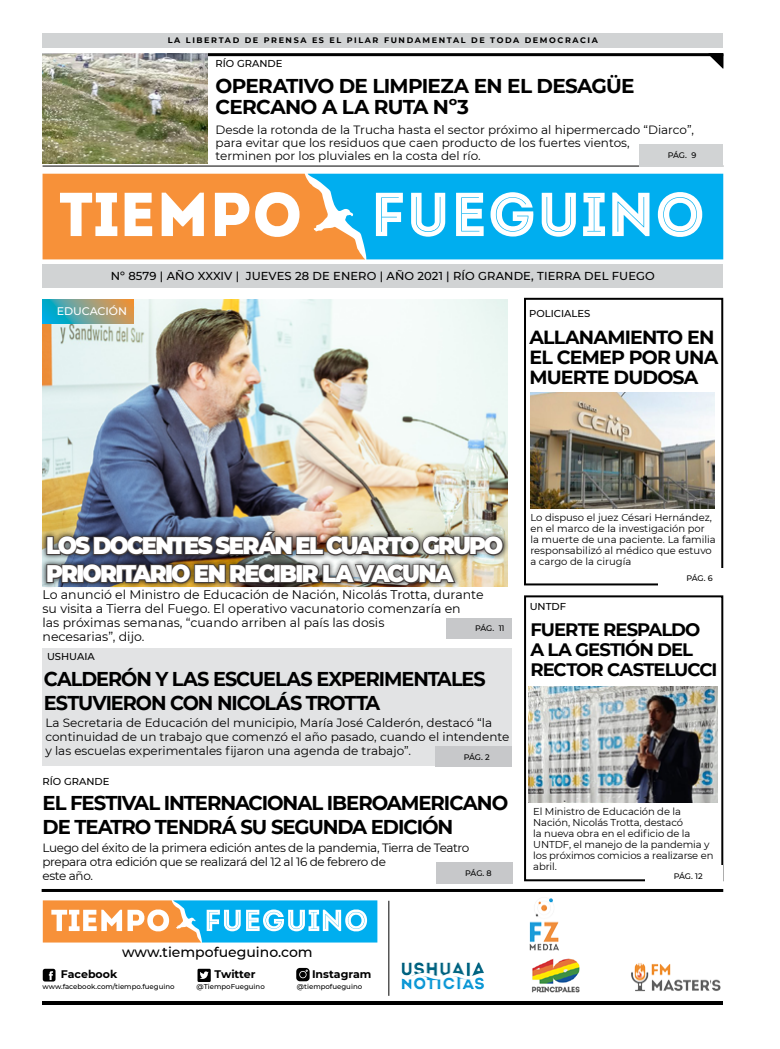
<style>
.page{position:relative;width:780px;height:1049px;background:#fff}
.page>*{position:absolute;margin:0;border:0;box-sizing:border-box;transform-origin:0 0}
.t1{font:900 24px/28px "Montserrat";letter-spacing:-.08em;color:#fff;scale:.95 1}
.t2{font:700 20px/21px "Montserrat";letter-spacing:-.05em;color:#000}
.t3{font:700 20px/24px "Montserrat";letter-spacing:-.05em;color:#000;scale:.96 1}
.t4{font:700 19px/20px "Montserrat";letter-spacing:-.045em;color:#000}
.t5{font:700 18px/20px "Montserrat";letter-spacing:-.055em;color:#000}
.t6{font:500 14px "Montserrat";color:#000}
.t7{font:12.5px/14px "Montserrat";color:#000}
.t8{font:12px/13px "Montserrat";color:#000}
.t9{font:12px/14px "Montserrat";letter-spacing:-.03em;color:#000}
.t10{font:500 11.5px "Montserrat";letter-spacing:.01em;color:#000}
.t11{font:700 11px "Montserrat";color:#000}
.t12{font:500 11px "Montserrat";color:#fff}
.t13{font:10px/11px "Montserrat";letter-spacing:-.01em;color:#000}
.t14{font:500 10px "Montserrat";color:#000}
.t15{font:700 8px "Montserrat";letter-spacing:.2em;color:#000}
.t16{font:500 8px "Montserrat";letter-spacing:-.01em;color:#000}
.t17{font:500 7px "Montserrat";color:#000}
</style>
<div class="page">
<img style="left:43px;top:299px;width:464px;height:225px">
<hr style="left:43px;top:1001px;width:680px;height:4px;background:#000">
<div style="left:43px;top:648px;width:469px;height:117px;background:#e2e3e4"></div>
<hr style="left:43px;top:53px;width:680px;height:3px;background:#000">
<svg style="left:708px;top:53px;width:15px;height:16px"></svg>
<div style="left:43px;top:264px;width:680px;height:24px;background:#d1d3d4"></div>
<div style="left:524px;top:298px;width:199px;height:287px;border:2px solid #000"></div>
<div style="left:524px;top:595px;width:199px;height:286px;border:2px solid #000"></div>
<div style="left:645px;top:865px;width:78px;height:20px;background:#fff"></div>
<div style="left:43px;top:33px;width:680px;height:14px;background:#d1d3d4"></div>
<svg style="left:43px;top:174px;width:264px;height:85px"></svg>
<svg style="left:307px;top:174px;width:416px;height:85px;fill:#00aeef"></svg>
<div style="left:446px;top:618px;width:66px;height:21px;background:#c7c8ca"></div>
<div style="left:435px;top:746px;width:77px;height:21px;background:#c7c8ca"></div>
<hr style="left:42px;top:889px;width:681px;height:3px;background:#000">
<hr style="left:43px;top:166px;width:680px;height:1px;background:#000">
<div style="left:437px;top:862px;width:76px;height:22px;background:#c7c8ca"></div>
<svg style="left:43px;top:900px;width:334px;height:42px"></svg>
<svg style="left:43px;top:969px;width:12px;height:12px"></svg>
<svg style="left:197px;top:969px;width:14px;height:13px"></svg>
<svg style="left:296px;top:968px;width:13px;height:13px"></svg>
<hr style="left:388px;top:901px;width:1px;height:95px;background:#000">
<img style="left:529px;top:898px;width:30px;height:53px">
<img style="left:401px;top:962px;width:83px;height:28px">
<img style="left:631px;top:963px;width:90px;height:29px">
<img style="left:531px;top:958px;width:49px;height:34px">
<div style="left:639px;top:144px;width:84px;height:23px;background:#d1d3d4"></div>
<div style="left:658px;top:568px;width:65px;height:19px;background:#fff"></div>
<div style="left:41px;top:524px;width:468px;height:64px;background:#000;opacity:.75"></div>
<img style="left:45px;top:530px;width:460px;height:55px">
<svg style="left:43px;top:299px;width:90px;height:24px;background:#78a18f"></svg>
<img style="left:43px;top:53px;width:164px;height:110px">
<img style="left:529px;top:686px;width:188px;height:116px">
<img style="left:530px;top:393px;width:184px;height:115px">
<p class="t15" style="left:168px;top:35px;width:431px">LA LIBERTAD DE PRENSA ES EL PILAR FUNDAMENTAL DE TODA DEMOCRACIA</p>
<p class="t14" style="left:215px;top:57px;width:68px">RÍO GRANDE</p>
<h2 class="t2" style="left:215px;top:74px;width:420px">OPERATIVO DE LIMPIEZA EN EL DESAGÜE<br>CERCANO A LA RUTA Nº3</h2>
<p class="t8" style="left:215px;top:123px;width:480px">Desde la rotonda de la Trucha hasta el sector próximo al hipermercado “Diarco”, para evitar que los residuos que caen producto de los fuertes vientos,<br>terminen por los pluviales en la costa del río.</p>
<p class="t16" style="left:667px;top:149px;width:30px">PÁG. 9</p>
<p class="t10" style="left:111px;top:268px;width:545px">Nº 8579 | AÑO XXXIV | JUEVES 28 DE ENERO | AÑO 2021 | RÍO GRANDE, TIERRA DEL FUEGO</p>
<p class="t12" style="left:57px;top:304px;width:72px">EDUCACIÓN</p>
<p class="t14" style="left:529px;top:307px;width:63px">POLICIALES</p>
<h3 class="t4" style="left:529px;top:326px;width:190px">ALLANAMIENTO EN<br>EL CEMEP POR UNA<br>MUERTE DUDOSA</h3>
<h1 class="t1" style="left:46px;top:530px;width:482px">LOS DOCENTES SERÁN EL CUARTO GRUPO<br>PRIORITARIO EN RECIBIR LA VACUNA</h1>
<p class="t7" style="left:43px;top:587px;width:442px">Lo anunció el Ministro de Educación de Nación, Nicolás Trotta, durante su visita a Tierra del Fuego. El operativo vacunatorio comenzaría en<br>las próximas semanas, “cuando arriben al país las dosis<br>necesarias”, dijo.</p>
<p class="t16" style="left:475px;top:623px;width:31px">PÁG. 11</p>
<p class="t14" style="left:47px;top:650px;width:49px">USHUAIA</p>
<h2 class="t3" style="left:44px;top:665px;width:461px">CALDERÓN Y LAS ESCUELAS EXPERIMENTALES<br>ESTUVIERON CON NICOLÁS TROTTA</h2>
<p class="t8" style="left:45px;top:715px;width:465px;line-height:14px">La Secretaria de Educación del municipio, María José Calderón, destacó “la continuidad de un trabajo que comenzó el año pasado, cuando el intendente y las escuelas experimentales fijaron una agenda de trabajo”.</p>
<p class="t16" style="left:463px;top:751px;width:28px">PÁG. 2</p>
<p class="t14" style="left:43px;top:774px;width:68px">RÍO GRANDE</p>
<h2 class="t2" style="left:43px;top:789px;width:467px;line-height:24px">EL FESTIVAL INTERNACIONAL IBEROAMERICANO<br>DE TEATRO TENDRÁ SU SEGUNDA EDICIÓN</h2>
<p class="t9" style="left:43px;top:840px;width:428px">Luego del éxito de la primera edición antes de la pandemia, Tierra de Teatro prepara otra edición que se realizará del 12 al 16 de febrero de<br>este año.</p>
<p class="t16" style="left:465px;top:867px;width:28px">PÁG. 8</p>
<p class="t13" style="left:530px;top:512px;width:187px">Lo dispuso el juez Césari Hernández, en el marco de la investigación por la muerte de una paciente. La familia responsabilizó al médico que estuvo a cargo de la cirugía</p>
<p class="t14" style="left:529px;top:599px;width:38px">UNTDF</p>
<p class="t16" style="left:686px;top:573px;width:28px">PÁG. 6</p>
<h3 class="t5" style="left:530px;top:618px;width:188px">FUERTE RESPALDO<br>A LA GESTIÓN DEL<br>RECTOR CASTELUCCI</h3>
<p class="t13" style="left:533px;top:805px;width:182px">El Ministro de Educación de la<br>Nación, Nicolás Trotta, destacó<br>la nueva obra en el edificio de la<br>UNTDF, el manejo de la pandemia y los próximos comicios a realizarse en abril.</p>
<p class="t16" style="left:673px;top:870px;width:30px">PÁG. 12</p>
<p class="t6" style="left:122px;top:942px;width:192px">www.tiempofueguino.com</p>
<p class="t11" style="left:61px;top:966px;width:58px">Facebook</p>
<p class="t17" style="left:43px;top:982px;width:134px">www.facebook.com/tiempo.fueguino</p>
<p class="t11" style="left:214px;top:966px;width:42px">Twitter</p>
<p class="t17" style="left:197px;top:982px;width:70px">@TiempoFueguino</p>
<p class="t11" style="left:312px;top:966px;width:61px">Instagram</p>
<p class="t17" style="left:297px;top:982px;width:67px">@tiempofueguino</p>
</div>
